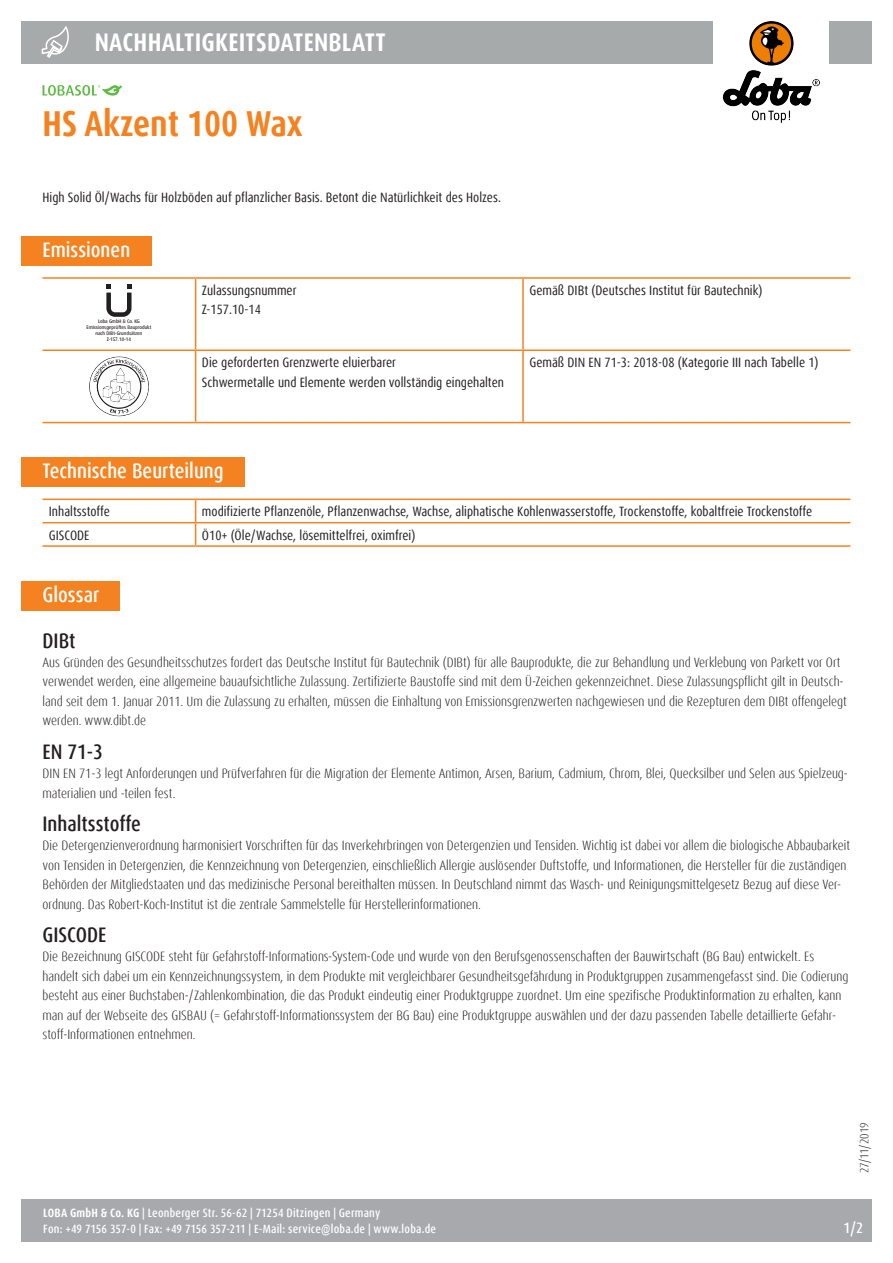
<style>
.page{position:relative;width:893px;height:1263px;background:#fff}
.page>*{position:absolute;margin:0;border:0;box-sizing:border-box;transform-origin:0 0}
.Name{font:700 condensed 36px "Dax OT";color:#f58220}
.t1{font:700 condensed 25.5px "Dax OT";letter-spacing:.01em;color:#fff}
.Titel{font:500 condensed 21px "Dax OT";color:#fff}
.Titel_Glossar{font:500 condensed 21px "Dax OT";color:#231f20}
.t2{font:500 condensed 15px "Dax OT";color:#fff}
.Text_Glossar{font:300 condensed 13.5px/19.5px "Dax OT";color:#231f20}
.Text{font:condensed 13.5px "Dax OT";color:#231f20}
.t3{font:500 condensed 12px/16.5px "Dax OT";letter-spacing:.015em;color:#fff}
.t4{font:300 condensed 12px "Dax OT";letter-spacing:-.005em;color:#231f20}
.t5{font:500 expanded 5.1px/6px "Dax Pro";color:#231f20;text-align:center;scale:.82 1}
.s1{font-weight:700}
</style>
<div class="page">
<svg style="left:43px;top:85px;width:79px;height:11px"></svg>
<div style="left:21px;top:1199px;width:851px;height:43px;background:#a8a9ad"></div>
<div style="left:21px;top:21px;width:851px;height:43px;background:#a7aaaa"></div>
<svg style="left:41px;top:27px;width:28px;height:31px"></svg>
<img style="left:714px;top:21px;width:115px;height:102px">
<hr style="left:196px;top:349px;width:327px;height:2px;background:#f58220">
<hr style="left:523px;top:349px;width:327px;height:2px;background:#f58220">
<hr style="left:196px;top:422px;width:327px;height:1px;background:#f58220">
<hr style="left:523px;top:422px;width:327px;height:1px;background:#f58220">
<hr style="left:522px;top:279px;width:2px;height:70px;background:#f58220">
<hr style="left:522px;top:351px;width:2px;height:71px;background:#f58220">
<hr style="left:195px;top:279px;width:1px;height:70px;background:#f58220">
<hr style="left:43px;top:349px;width:153px;height:2px;background:#f58220">
<hr style="left:195px;top:351px;width:1px;height:71px;background:#f58220">
<hr style="left:43px;top:422px;width:153px;height:1px;background:#f58220">
<hr style="left:43px;top:277px;width:153px;height:2px;background:#f58220">
<hr style="left:196px;top:277px;width:327px;height:2px;background:#f58220">
<hr style="left:523px;top:277px;width:327px;height:2px;background:#f58220">
<div style="left:21px;top:236px;width:131px;height:29px;background:#f58220"></div>
<svg style="left:106px;top:284px;width:26px;height:33px"></svg>
<svg style="left:89px;top:357px;width:60px;height:59px"></svg>
<hr style="left:43px;top:522px;width:153px;height:1px;background:#f58220">
<hr style="left:196px;top:522px;width:654px;height:1px;background:#f58220">
<hr style="left:43px;top:545px;width:153px;height:2px;background:#f58220">
<hr style="left:196px;top:545px;width:654px;height:2px;background:#f58220">
<svg style="left:195px;top:500px;width:1px;height:45px"></svg>
<hr style="left:43px;top:499px;width:153px;height:1px;background:#f58220">
<hr style="left:196px;top:499px;width:654px;height:1px;background:#f58220">
<div style="left:21px;top:457px;width:224px;height:30px;background:#f58220"></div>
<div style="left:21px;top:581px;width:99px;height:29px;background:#f58220"></div>
<h2 class="t1" style="left:95px;top:26px;width:292px">NACHHALTIGKEITSDATENBLATT</h2>
<p class="Name" style="left:43px;top:100px;width:261px">HS Akzent 100 Wax</p>
<p class="Text" style="left:43px;top:189px;width:460px">High Solid Öl/Wachs für Holzböden auf pflanzlicher Basis. Betont die Natürlichkeit des Holzes.</p>
<p class="Titel" style="left:43px;top:236px;width:89px">Emissionen</p>
<p class="t5" style="left:87px;top:319px;width:81px">Loba GmbH &amp; Co. KG<br>Emissionsgeprüftes Bauprodukt nach DIBt-Grundsätzen<br>Z-157.10-14</p>
<p class="Text" style="left:202px;top:282px;width:96px">Zulassungsnummer</p>
<p class="Text" style="left:202px;top:301px;width:60px">Z-157.10-14</p>
<p class="Text" style="left:202px;top:354px;width:196px">Die geforderten Grenzwerte eluierbarer</p>
<p class="Text" style="left:202px;top:373px;width:304px">Schwermetalle und Elemente werden vollständig eingehalten</p>
<p class="Text" style="left:529px;top:282px;width:235px">Gemäß DIBt (Deutsches Institut für Bautechnik)</p>
<p class="Text" style="left:529px;top:354px;width:291px">Gemäß DIN EN 71-3: 2018-08 (Kategorie III nach Tabelle 1)</p>
<p class="Titel" style="left:43px;top:457px;width:183px">Technische Beurteilung</p>
<p class="Text" style="left:49px;top:503px;width:63px">Inhaltsstoffe</p>
<p class="Text" style="left:202px;top:503px;width:612px">modifizierte Pflanzenöle, Pflanzenwachse, Wachse, aliphatische Kohlenwasserstoffe, Trockenstoffe, kobaltfreie Trockenstoffe</p>
<p class="Text" style="left:49px;top:526px;width:42px">GISCODE</p>
<p class="Text" style="left:202px;top:526px;width:215px">Ö10+ (Öle/Wachse, lösemittelfrei, oximfrei)</p>
<p class="Titel" style="left:43px;top:581px;width:58px">Glossar</p>
<p class="Titel_Glossar" style="left:43px;top:627px;width:35px">DIBt</p>
<p class="Text_Glossar" style="left:43px;top:653px;width:806px">Aus Gründen des Gesundheitsschutzes fordert das Deutsche Institut für Bautechnik (DIBt) für alle Bauprodukte, die zur Behandlung und Verklebung von Parkett vor Ort verwendet werden, eine allgemeine bauaufsichtliche Zulassung. Zertifizierte Baustoffe sind mit dem Ü-Zeichen gekennzeichnet. Diese Zulassungspflicht gilt in Deutsch&shy;land seit dem 1. Januar 2011. Um die Zulassung zu erhalten, müssen die Einhaltung von Emissionsgrenzwerten nachgewiesen und die Rezepturen dem DIBt offengelegt werden. www.dibt.de</p>
<p class="Titel_Glossar" style="left:43px;top:738px;width:62px">EN 71-3</p>
<p class="Text_Glossar" style="left:43px;top:764px;width:807px">DIN EN 71-3 legt Anforderungen und Prüfverfahren für die Migration der Elemente Antimon, Arsen, Barium, Cadmium, Chrom, Blei, Quecksilber und Selen aus Spielzeug&shy;materialien und -teilen fest.</p>
<p class="Titel_Glossar" style="left:43px;top:810px;width:100px">Inhaltsstoffe</p>
<p class="Text_Glossar" style="left:43px;top:836px;width:809px">Die Detergenzienverordnung harmonisiert Vorschriften für das Inverkehrbringen von Detergenzien und Tensiden. Wichtig ist dabei vor allem die biologische Abbaubarkeit von Tensiden in Detergenzien, die Kennzeichnung von Detergenzien, einschließlich Allergie auslösender Duftstoffe, und Informationen, die Hersteller für die zuständigen Behörden der Mitgliedstaaten und das medizinische Personal bereithalten müssen. In Deutschland nimmt das Wasch- und Reinigungsmittelgesetz Bezug auf diese Ver&shy;ordnung. Das Robert-Koch-Institut ist die zentrale Sammelstelle für Herstellerinformationen.</p>
<p class="Titel_Glossar" style="left:43px;top:921px;width:65px">GISCODE</p>
<p class="Text_Glossar" style="left:43px;top:947px;width:807px">Die Bezeichnung GISCODE steht für Gefahrstoff-Informations-System-Code und wurde von den Berufsgenossenschaften der Bauwirtschaft (BG Bau) entwickelt. Es handelt sich dabei um ein Kennzeichnungssystem, in dem Produkte mit vergleichbarer Gesundheitsgefährdung in Produktgruppen zusammengefasst sind. Die Codierung besteht aus einer Buchstaben-/Zahlenkombination, die das Produkt eindeutig einer Produktgruppe zuordnet. Um eine spezifische Produktinformation zu erhalten, kann man auf der Webseite des GISBAU (= Gefahrstoff-Informationssystem der BG Bau) eine Produktgruppe auswählen und der dazu passenden Tabelle detaillierte Gefahr&shy;stoff-Informationen entnehmen.</p>
<p class="t4" style="left:857px;top:1173px;width:52px;rotate:-90deg">27/11/2019</p>
<p class="t3" style="left:43px;top:1205px;width:394px"><span class="s1">LOBA GmbH &amp; Co. KG</span> | Leonberger Str. 56-62 | 71254 Ditzingen | Germany<br>Fon: +49 7156 357-0 | Fax: +49 7156 357-211 | E-Mail: service@loba.de | www.loba.de</p>
<p class="t2" style="left:843px;top:1218px;width:21px">1/2</p>
</div>
